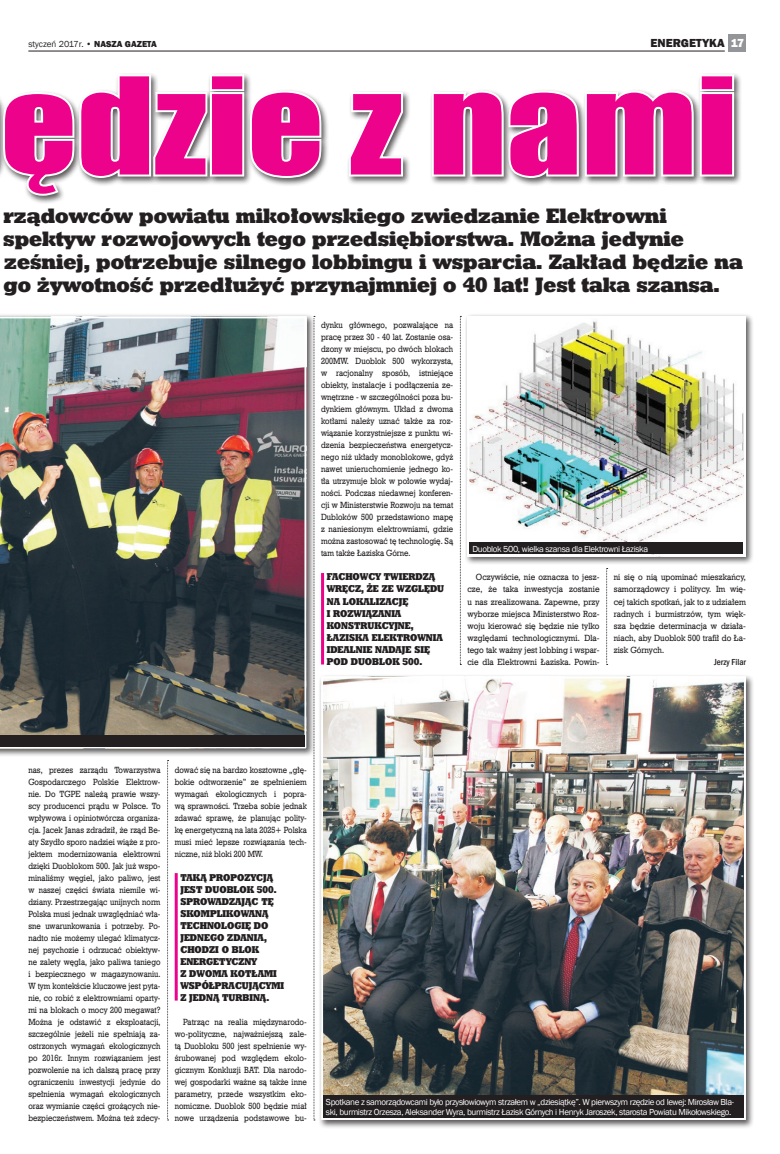
<style>
.page{position:relative;width:780px;height:1154px;background:#fff}
.page>*{position:absolute;margin:0;border:0;box-sizing:border-box;transform-origin:0 0}
.t1{font:124.1px "Impact";color:#ed028c;scale:1.2 1}
.t2{font:21px/23px "Geo Slab 712 X Bd EU";color:#231f20;scale:.96 1}
.t3{font:800 12px "Franklin Gothic";color:#231f20}
.t4{font:10px/12px "Geo Slab 712 X Bd EU";color:#231f20;scale:.9 1}
.t5{font:9px/12px "Geo Slab 712 Md EU";color:#231f20;text-align:justify;scale:.9 1}
.t6{font:9px/12px "Geo Slab 712 Md EU";color:#231f20;text-align:justify;scale:.93 1}
.t7{font:9px/10px "Franklin Gothic";letter-spacing:-.04em;color:#fff}
.t8{font:9px/12px "Geo Slab 712 Md EU";color:#231f20;text-align:justify;scale:.89 1}
.t9{font:9px "Franklin Gothic";color:#231f20}
.t10{font:500 condensed 9px "Franklin Gothic";color:#231f20}
.s1{font-weight:800}
.s2{color:#fff}
</style>
<div class="page">
<div style="left:729px;top:34px;width:17px;height:17px;background:#939598"></div>
<hr style="left:28px;top:51px;width:696px;height:1px;background:#231f20">
<div style="left:0;top:72px;width:742px;height:132px;background:#231f20;opacity:.75"></div>
<svg style="left:0;top:72px;width:324px;height:126px"></svg>
<svg style="left:347px;top:90px;width:58px;height:88px"></svg>
<svg style="left:430px;top:72px;width:306px;height:108px"></svg>
<div style="left:318px;top:674px;width:436px;height:454px;background:#231f20;opacity:.75"></div>
<img style="left:324px;top:679px;width:419px;height:416px">
<div style="left:321px;top:676px;width:425px;height:444px;border:2px solid #fff"></div>
<div style="left:0;top:314px;width:315px;height:443px;background:#231f20;opacity:.75"></div>
<img style="left:0;top:316px;width:306px;height:432px">
<div style="left:464px;top:314px;width:290px;height:251px;background:#231f20;opacity:.75"></div>
<img style="left:470px;top:319px;width:273px;height:223px">
<hr style="left:175px;top:873px;width:3px;height:127px;background:#ed028c">
<hr style="left:321px;top:573px;width:3px;height:91px;background:#ed028c">
<svg style="left:167px;top:760px;width:2px;height:360px"></svg>
<svg style="left:314px;top:316px;width:1px;height:804px"></svg>
<svg style="left:460px;top:316px;width:1px;height:349px"></svg>
<svg style="left:606px;top:568px;width:1px;height:97px"></svg>
<div style="left:0;top:735px;width:304px;height:11px;background:#231f20"></div>
<div style="left:323px;top:1095px;width:420px;height:23px;background:#231f20"></div>
<div style="left:469px;top:542px;width:274px;height:12px;background:#231f20"></div>
<p class="t9" style="left:28px;top:38px;width:130px">styczeń 2017r. • <span class="s1">NASZA GAZETA</span></p>
<h3 class="t3" style="left:650px;top:35px;width:95px">ENERGETYKA <span class="s2">17</span></h3>
<h1 class="t1" style="left:1px;top:30px;width:615px">ędzie z nami</h1>
<p class="t2" style="left:3px;top:204px;width:772px">RZĄDOWCÓW POWIATU MIKOŁOWSKIEGO ZWIEDZANIE ELEKTROWNI SPEKTYW ROZWOJOWYCH TEGO PRZEDSIĘBIORSTWA. MOŻNA JEDYNIE ZEŚNIEJ, POTRZEBUJE SILNEGO LOBBINGU I WSPARCIA. ZAKŁAD BĘDZIE NA GO ŻYWOTNOŚĆ PRZEDŁUŻYĆ PRZYNAJMNIEJ O 40 LAT! JEST TAKA SZANSA.</p>
<p class="t5" style="left:321px;top:319px;width:148px">dynku głównego, pozwalające na pracę przez 30 - 40 lat. Zostanie osa&shy;dzony w miejscu, po dwóch blokach 200MW. Duoblok 500 wykorzysta, w racjonalny sposób, istniejące obiekty, instalacje i podłączenia ze&shy;wnętrzne - w szczególności poza bu&shy;dynkiem głównym. Układ z dwoma kotłami należy uznać także za roz&shy;wiązanie korzystniejsze z punktu wi&shy;dzenia bezpieczeństwa energetycz&shy;nego niż układy monoblokowe, gdyż nawet unieruchomienie jednego ko&shy;tła utrzymuje blok w połowie wydaj&shy;ności. Podczas niedawnej konferen&shy;cji w Ministerstwie Rozwoju na temat Dubloków 500 przedstawiono mapę z naniesionym elektrowniami, gdzie można zastosować tę technologię. Są tam także Łaziska Górne.</p>
<p class="t4" style="left:327px;top:571px;width:39px">FACHOWC</p>
<p class="t4" style="left:327px;top:571px;width:122px;text-indent:48px">Y TWIERDZĄ<br>WRĘCZ, ŻE ZE WZGL</p>
<p class="t4" style="left:424px;top:583px;width:24px">ĘDU</p>
<p class="t4" style="left:327px;top:595px;width:26px">NA LOKALIZACJ</p>
<p class="t4" style="left:402px;top:595px;width:8px">Ę</p>
<p class="t4" style="left:327px;top:607px;width:23px">I ROZWI</p>
<p class="t4" style="left:327px;top:607px;width:98px;text-indent:39px">ĄZANIA<br>KONSTRUKCYJNE,<br>ŁAZISKA</p>
<p class="t4" style="left:327px;top:631px;width:125px;text-indent:45px">ELEKTROWNIA<br>IDEALNIE NADAJ</p>
<p class="t4" style="left:405px;top:643px;width:29px">E SI Ę</p>
<p class="t4" style="left:327px;top:655px;width:9px">POD</p>
<p class="t4" style="left:351px;top:655px;width:25px">DUOBLOK</p>
<p class="t4" style="left:402px;top:655px;width:23px">500.</p>
<p class="t7" style="left:472px;top:544px;width:177px">Duoblok 500, wielka szansa dla Elektrowni Łaziska</p>
<p class="t6" style="left:467px;top:571px;width:144px;text-indent:9px">Oczywiście, nie oznacza to jesz&shy;cze, że taka inwestycja zostanie u nas zrealizowana. Zapewne, przy wyborze miejsca Ministerstwo Roz&shy;woju kierować się będzie nie tylko względami technologicznymi. Dla&shy;tego tak ważny jest lobbing i wspar&shy;cie dla Elektrowni Łaziska. Powin-</p>
<p class="t6" style="left:613px;top:571px;width:144px">ni się o nią upominać mieszkańcy, samorządowcy i politycy. Im wię&shy;cej takich spotkań, jak to z udziałem radnych i burmistrzów, tym więk&shy;sza będzie determinacja w działa&shy;niach, aby Duoblok 500 trafił do Ła&shy;zisk Górnych.</p>
<p class="t10" style="left:714px;top:655px;width:33px">Jerzy Filar</p>
<p class="t5" style="left:28px;top:763px;width:148px">nas, prezes zarządu Towarzystwa Gospodarczego Polskie Elektrow&shy;nie. Do TGPE należą prawie wszy&shy;scy producenci prądu w Polsce. To wpływowa i opiniotwórcza organiza&shy;cja. Jacek Janas zdradził, że rząd Be&shy;aty Szydło sporo nadziei wiąże z pro&shy;jektem modernizowania elektrowni dzięki Duoblokom 500. Jak już wspo&shy;minaliśmy węgiel, jako paliwo, jest w naszej części świata niemile wi&shy;dziany. Przestrzegając unijnych norm Polska musi jednak uwzględniać wła&shy;sne uwarunkowania i potrzeby. Po&shy;nadto nie możemy ulegać klimatycz&shy;nej psychozie i odrzucać obiektyw&shy;ne zalety węgla, jako paliwa taniego i bezpiecznego w magazynowaniu.<br>W tym kontekście kluczowe jest pyta&shy;nie, co robić z elektrowniami oparty&shy;mi na blokach o mocy 200 megawat?<br>Można je odstawić z eksploatacji, szczególnie jeżeli nie spełniają za&shy;ostrzonych wymagań ekologicznych po 2016r. Innym rozwiązaniem jest pozwolenie na ich dalszą pracę przy ograniczeniu inwestycji jedynie do spełnienia wymagań ekologicznych oraz wymianie części grożących nie&shy;bezpieczeństwem. Można też zdecy-</p>
<p class="t8" style="left:175px;top:763px;width:150px">dować się na bardzo kosztowne „głę&shy;bokie odtworzenie” ze spełnieniem wymagań ekologicznych i popra&shy;wą sprawności. Trzeba sobie jednak zdawać sprawę, że planując polity&shy;kę energetyczną na lata 2025+ Polska musi mieć lepsze rozwiązania tech&shy;niczne, niż bloki 200 MW.</p>
<p class="t4" style="left:180px;top:871px;width:9px">TAK</p>
<p class="t4" style="left:200px;top:871px;width:34px">Ą PROPOZ</p>
<p class="t4" style="left:250px;top:871px;width:27px">YCJĄ</p>
<p class="t4" style="left:180px;top:883px;width:53px">JEST DUOBLOK</p>
<p class="t4" style="left:257px;top:883px;width:23px">500.</p>
<p class="t4" style="left:180px;top:895px;width:31px">SPROWADZAJ</p>
<p class="t4" style="left:245px;top:895px;width:33px">ĄC TĘ</p>
<p class="t4" style="left:180px;top:907px;width:9px">SKOMPLIKOWA</p>
<p class="t4" style="left:255px;top:907px;width:16px">NĄ</p>
<p class="t4" style="left:180px;top:919px;width:46px">TECHNOLOGI</p>
<p class="t4" style="left:245px;top:919px;width:19px">Ę DO</p>
<p class="t4" style="left:180px;top:931px;width:61px">JEDNEGO ZDA</p>
<p class="t4" style="left:247px;top:931px;width:24px">NIA,</p>
<p class="t4" style="left:180px;top:943px;width:24px">CHODZI</p>
<p class="t4" style="left:180px;top:943px;width:87px;text-indent:41px">O BLOK<br>ENERGETYCZNY<br>Z DWOMA</p>
<p class="t4" style="left:230px;top:967px;width:39px">KOTŁAMI</p>
<p class="t4" style="left:180px;top:979px;width:110px;text-indent:21px">ÓŁPRACUJĄCYMI<br>Z JEDNĄ TURBINĄ.</p>
<p class="t5" style="left:175px;top:1015px;width:148px;text-indent:9px">Patrząc na realia międzynarodo&shy;wo-polityczne, najważniejszą zale&shy;tą Duobloku 500 jest spełnienie wy&shy;śrubowanej pod względem ekolo&shy;gicznym Konkluzji BAT. Dla narodo&shy;wej gospodarki ważne są także inne parametry, przede wszystkim eko&shy;nomiczne. Duoblok 500 będzie miał nowe urządzenia podstawowe bu-</p>
<p class="t4" style="left:180px;top:979px;width:9px">WSP</p>
<p class="t7" style="left:326px;top:1097px;width:409px">Spotkane z samorządowcami było przysłowiowym strzałem w „dziesiątkę”. W pierwszym rzędzie od lewej: Mirosław Bla&shy;ski, burmistrz Orzesza, Aleksander Wyra, burmistrz Łazisk Górnych i Henryk Jaroszek, starosta Powiatu Mikołowskiego.</p>
</div>
